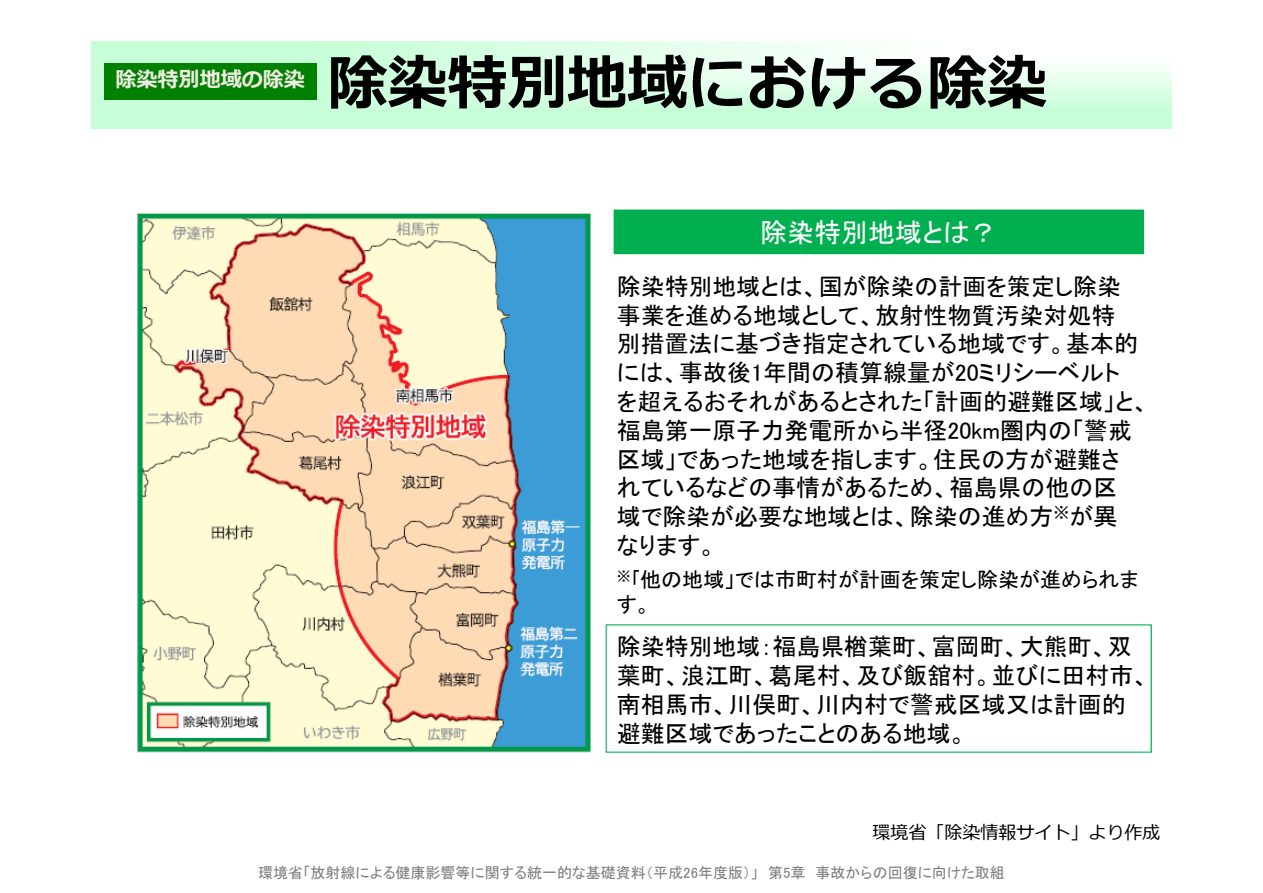
<style>
.page{position:relative;width:1263px;height:893px;background:#fff}
.page>*{position:absolute;margin:0;border:0;box-sizing:border-box;transform-origin:0 0}
.t1{font:700 60px "Meiryo";color:#000}
.t2{font:27px "MS P Gothic";color:#fff}
.t3{font:24px/28.8px "MS P Gothic";color:#000}
.t4{font:21px/25.2px "MS P Gothic";color:#000}
.t5{font:700 21px "Meiryo";color:#eeece1}
.t6{font:18px "Meiryo";color:#000}
.t7{font:15px "MS P Gothic";color:#808080}
</style>
<div class="page">
<img style="left:91px;top:41px;width:1080px;height:88px">
<img style="left:137px;top:212px;width:469px;height:541px">
<div style="left:614px;top:210px;width:530px;height:44px;background:#00b050"></div>
<svg style="left:606px;top:624px;width:546px;height:129px"></svg>
<div style="left:104px;top:64px;width:213px;height:36px;background:#008000"></div>
<p class="t5" style="left:115px;top:65px;width:191px">除染特別地域の除染</p>
<h1 class="t1" style="left:328px;top:42px;width:721px">除染特別地域における除染</h1>
<p class="t2" style="left:760px;top:219px;width:238px">除染特別地域とは？</p>
<p class="t3" style="left:617px;top:272px;width:534px">除染特別地域とは、国が除染の計画を策定し除染事業を進める地域として、放射性物質汚染対処特<br>別措置法に基づき指定されている地域です。基本的には、事故後1年間の積算線量が20ミリシーベルト<br>を超えるおそれがあるとされた「計画的避難区域」と、福島第一原子力発電所から半径20km圏内の「警戒区域」であった地域を指します。住民の方が避難されているなどの事情があるため、福島県の他の区<br>域で除染が必要な地域とは、除染の進め方<sup>※</sup>が異<br>なります。</p>
<p class="t4" style="left:617px;top:567px;width:523px"><sup>※</sup>｢他の地域」では市町村が計画を策定し除染が進められます。</p>
<p class="t3" style="left:617px;top:632px;width:534px">除染特別地域：福島県楢葉町、富岡町、大熊町、双葉町、浪江町、葛尾村、及び飯舘村。並びに田村市、南相馬市、川俣町、川内村で警戒区域又は計画的避難区域であったことのある地域。</p>
<p class="t6" style="left:872px;top:820px;width:289px">環境省「除染情報サイト」より作成</p>
<p class="t7" style="left:258px;top:865px;width:748px">環境省「放射線による健康影響等に関する統一的な基礎資料（平成26年度版）」　第5章　事故からの回復に向けた取組</p>
</div>
